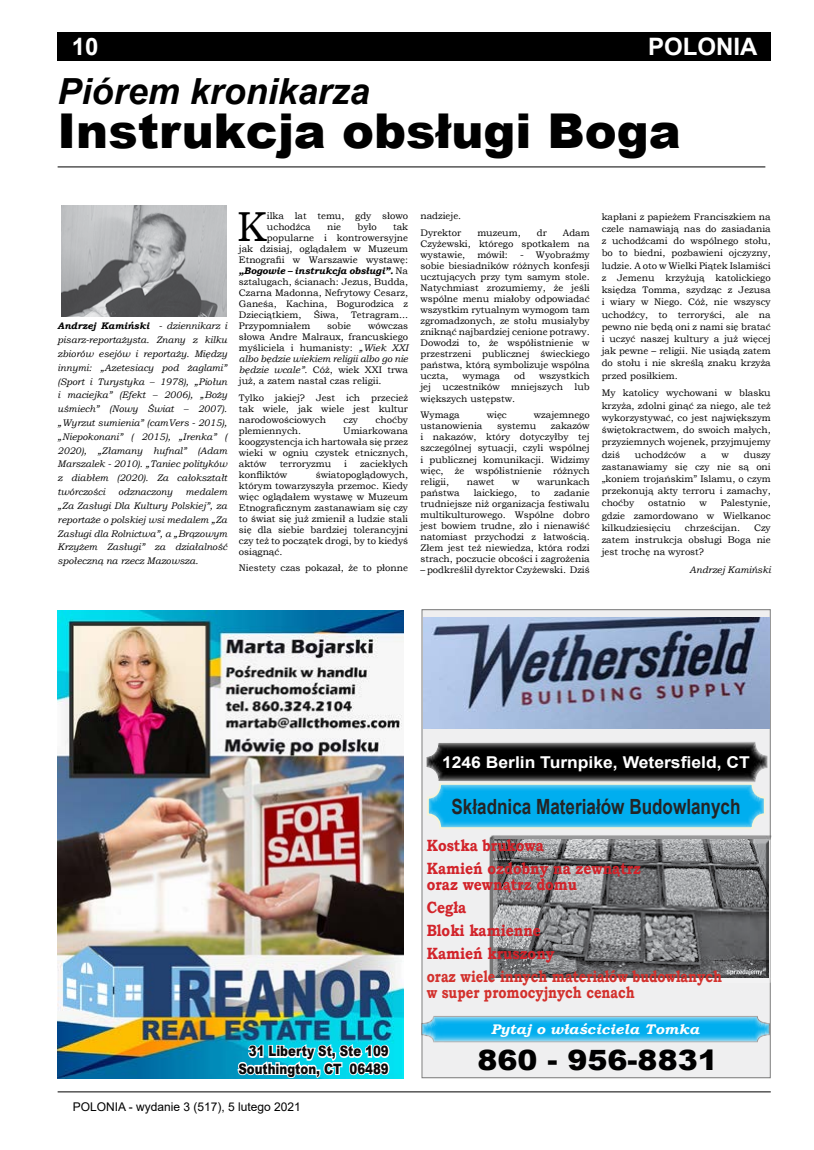
<style>
.page{position:relative;width:814px;height:1150px;background:#fff}
.page>*{position:absolute;margin:0;border:0;box-sizing:border-box;transform-origin:0 0}
.t1{font:900 48px "Arial";color:#000}
.t2{font:41.8px "Bookman Old Style";color:#000}
.t3{font:italic 700 36px "Arial";color:#000}
.t4{font:900 27.9px "Arial";color:#000;scale:1.07 1}
.t5{font:700 24px "Arial";color:#fff}
.t6{font:700 21px "Arial";color:#242425;scale:.82 1}
.t7{font:700 16.3px/22.9px "Bookman Old Style";color:#d2232a;scale:.86 1}
.t8{font:700 16.3px/16.3px "Bookman Old Style";color:#d3312d;scale:.81 1}
.t9{font:700 16.3px "Arial";color:#fff;scale:1.07 1}
.t10{font:900 14.3px/17.2px "Arial";color:#0b0a0b;text-align:right;scale:.82 1}
.t11{font:italic 700 14px "Bookman Old Style";color:#fff;scale:1.07 1}
.t12{font:12px "Arial";color:#000}
.t13{font:9.5px/11.1px "Bookman Old Style";color:#000;text-align:justify}
.t14{font:italic 9.5px/13.8px "Bookman Old Style";color:#000;text-align:justify}
.t15{font:italic 700 9.5px "Bookman Old Style";color:#000}
.s1{font-weight:700}
.s2{font-weight:400;font-style:normal}
.s3{font-style:italic}
</style>
<div class="page">
<div style="left:58px;top:32px;width:712px;height:28px;background:#000"></div>
<hr style="left:58px;top:1091px;width:712px;height:1px;background:#000">
<div style="left:422px;top:610px;width:348px;height:467px;background:#efeff0"></div>
<svg style="left:421px;top:1015px;width:349px;height:28px;background:#41bbe9"></svg>
<svg style="left:426px;top:742px;width:342px;height:87px;background:#2d7893"></svg>
<img style="left:423px;top:617px;width:346px;height:112px">
<div style="left:491px;top:835px;width:282px;height:147px;background:#000;opacity:.75"></div>
<img style="left:58px;top:610px;width:345px;height:468px">
<svg style="left:236px;top:1042px;width:155px;height:37px"></svg>
<hr style="left:58px;top:166px;width:707px;height:1px;background:#000">
<img style="left:61px;top:205px;width:166px;height:111px">
<h3 class="t5" style="left:72px;top:29px;width:28px">10</h3>
<h3 class="t5" style="left:648px;top:29px;width:111px">POLONIA</h3>
<h3 class="t3" style="left:58px;top:68px;width:314px">Piórem kronikarza</h3>
<h1 class="t1" style="left:58px;top:96px;width:624px">Instrukcja obsługi Boga</h1>
<p class="t14" style="left:58px;top:319px;width:171px"><span class="s1">Andrzej Kamiński</span> - dziennikarz i pisarz-reportażysta. Znany z kilku zbiorów esejów i reportaży. Między innymi: „Azetesiacy pod żaglami” (Sport i Turystyka – 1978), „Piołun i maciejka” (Efekt – 2006), „Boży uśmiech” (Nowy Świat – 2007). „Wyrzut sumienia” (camVers - 2015), „Niepokonani” ( 2015), „Irenka” ( 2020), „Złamany hufnal” (Adam Marszalek - 2010). „Taniec polityków z diabłem (2020). Za całokształt twórczości</p>
<p class="t14" style="left:58px;top:485px;width:171px;text-indent:128px">medalem „Za Zasługi Dla Kultury Polskiej”, za reportaże o polskiej wsi medalem „Za Zasługi dla Rolnictwa”, a „Brązowym Krzyżem Zasługi” za działalność społeczną na rzecz Mazowsza.</p>
<p class="t14" style="left:118px;top:485px;width:56px">odznaczony</p>
<h2 class="t2" style="left:237px;top:199px;width:32px">K</h2>
<p class="t13" style="left:267px;top:210px;width:143px">ilka lat temu, gdy słowo uchodźca</p>
<p class="t13" style="left:327px;top:221px;width:16px">nie</p>
<p class="t13" style="left:357px;top:221px;width:21px">było</p>
<p class="t13" style="left:393px;top:221px;width:17px">tak</p>
<p class="t13" style="left:267px;top:232px;width:143px">popularne i kontrowersyjne</p>
<p class="t13" style="left:239px;top:243px;width:171px">jak dzisiaj, oglądałem w Muzeum</p>
<p class="t13" style="left:239px;top:254px;width:171px">Etnografii w Warszawie wystawę:</p>
<p class="t15" style="left:239px;top:264px;width:171px">„Bogowie – instrukcja obsługi”. <span class="s2">Na</span></p>
<p class="t13" style="left:239px;top:276px;width:171px">sztalugach, ścianach: Jezus, Budda,</p>
<p class="t13" style="left:239px;top:287px;width:171px">Czarna Madonna, Nefrytowy Cesarz,</p>
<p class="t13" style="left:239px;top:298px;width:171px">Ganeśa, Kachina, Bogurodzica z</p>
<p class="t13" style="left:239px;top:309px;width:64px">Dzieciątkiem,</p>
<p class="t13" style="left:314px;top:309px;width:27px">Śiwa,</p>
<p class="t13" style="left:351px;top:309px;width:59px">Tetragram...</p>
<p class="t13" style="left:239px;top:320px;width:73px">Przypomniałem</p>
<p class="t13" style="left:327px;top:320px;width:25px">sobie</p>
<p class="t13" style="left:239px;top:320px;width:171px;text-indent:129px">wówczas słowa Andre Malraux, francuskiego myśliciela i humanisty: <span class="s3">„Wiek XXI albo będzie wiekiem religii albo go nie będzie wcale”.</span> Cóż, wiek XXI trwa już, a zatem nastał czas religii.</p>
<p class="t13" style="left:239px;top:392px;width:171px">Tylko jakiej? Jest ich przecież tak wiele, jak wiele jest kultur narodowościowych</p>
<p class="t13" style="left:343px;top:414px;width:16px">czy</p>
<p class="t13" style="left:375px;top:414px;width:34px">choćby</p>
<p class="t13" style="left:239px;top:425px;width:171px;text-indent:104px">Umiarkowana koogzystencja ich hartowała się przez wieki w ogniu czystek etnicznych, aktów</p>
<p class="t13" style="left:239px;top:425px;width:64px">plemiennych.</p>
<p class="t13" style="left:280px;top:458px;width:53px">terroryzmu</p>
<p class="t13" style="left:344px;top:458px;width:4px">i</p>
<p class="t13" style="left:360px;top:458px;width:50px">zaciekłych</p>
<p class="t13" style="left:239px;top:469px;width:50px">konfliktów</p>
<p class="t13" style="left:239px;top:469px;width:171px;text-indent:77px">światopoglądowych, którym towarzyszyła przemoc. Kiedy więc oglądałem wystawę w Muzeum Etnograficznym zastanawiam się czy to świat się już zmienił a ludzie stali się dla siebie bardziej tolerancyjni czy też to początek drogi, by to kiedyś osiągnąć.</p>
<p class="t13" style="left:239px;top:562px;width:171px">Niestety czas pokazał, że to płonne</p>
<p class="t13" style="left:420px;top:207px;width:42px;line-height:16.7px">nadzieje.<br>Dyrektor</p>
<p class="t13" style="left:420px;top:227px;width:171px;text-indent:142px">Adam Czyżewski, którego spotkałem na wystawie,</p>
<p class="t13" style="left:477px;top:227px;width:45px">muzeum,</p>
<p class="t13" style="left:537px;top:227px;width:12px">dr</p>
<p class="t13" style="left:420px;top:249px;width:171px;text-indent:100px">- Wyobraźmy sobie biesiadników różnych konfesji ucztujących przy tym samym stole.<br>Natychmiast zrozumiemy, że jeśli wspólne menu miałoby odpowiadać wszystkim rytualnym wymogom tam zgromadzonych, ze stołu musiałyby zniknąć najbardziej cenione potrawy.<br>Dowodzi to, że współistnienie w przestrzeni publicznej świeckiego państwa, którą symbolizuje wspólna uczta,</p>
<p class="t13" style="left:477px;top:249px;width:32px">mówił:</p>
<p class="t13" style="left:420px;top:371px;width:171px;text-indent:119px">wszystkich jej uczestników mniejszych lub większych ustępstw.</p>
<p class="t13" style="left:420px;top:409px;width:41px">Wymaga</p>
<p class="t13" style="left:487px;top:409px;width:22px">więc</p>
<p class="t13" style="left:534px;top:409px;width:57px">wzajemnego</p>
<p class="t13" style="left:420px;top:420px;width:63px">ustanowienia</p>
<p class="t13" style="left:497px;top:420px;width:40px">systemu</p>
<p class="t13" style="left:462px;top:371px;width:39px">wymaga</p>
<p class="t13" style="left:514px;top:371px;width:13px">od</p>
<p class="t13" style="left:420px;top:420px;width:171px;text-indent:130px">zakazów i nakazów, który dotyczyłby tej szczególnej sytuacji, czyli wspólnej i publicznej komunikacji. Widzimy więc, że współistnienie różnych religii,</p>
<p class="t13" style="left:467px;top:476px;width:29px">nawet</p>
<p class="t13" style="left:512px;top:476px;width:9px">w</p>
<p class="t13" style="left:537px;top:476px;width:54px">warunkach</p>
<p class="t13" style="left:420px;top:487px;width:171px;text-indent:134px">zadanie trudniejsze niż organizacja festiwalu multikulturowego. Wspólne dobro jest bowiem trudne, zło i nienawiść natomiast przychodzi z łatwością.<br>Złem jest też niewiedza, która rodzi strach, poczucie obcości i zagrożenia</p>
<p class="t13" style="left:420px;top:564px;width:171px">– podkreślił dyrektor Czyżewski. Dziś</p>
<p class="t13" style="left:420px;top:487px;width:41px">państwa</p>
<p class="t13" style="left:473px;top:487px;width:45px">laickiego,</p>
<p class="t13" style="left:531px;top:487px;width:10px">to</p>
<p class="t13" style="left:601px;top:210px;width:170px;line-height:12.2px">kapłani z papieżem Franciszkiem na czele namawiają nas do zasiadania z uchodźcami do wspólnego stołu, bo to biedni, pozbawieni ojczyzny, ludzie. A oto w Wielki Piątek Islamiści z Jemenu krzyżują katolickiego księdza Tomma, szydząc z Jezusa i wiary w Niego. Cóż, nie wszyscy uchodźcy, to terroryści, ale na pewno nie będą oni z nami się bratać i uczyć naszej kultury a już więcej jak pewne – religii. Nie usiądą zatem do stołu i nie skreślą znaku krzyża przed posiłkiem.</p>
<p class="t13" style="left:601px;top:387px;width:170px;line-height:12.2px">My katolicy wychowani w blasku krzyża, zdolni ginąć za niego, ale też wykorzystywać, co jest największym świętokractwem, do swoich małych, przyziemnych wojenek, przyjmujemy dziś</p>
<p class="t13" style="left:601px;top:448px;width:170px;line-height:12.2px;text-indent:142px">duszy zastanawiamy się czy nie są oni „koniem trojańskim” Islamu, o czym przekonują akty terroru i zamachy, choćby</p>
<p class="t13" style="left:635px;top:449px;width:53px">uchodźców</p>
<p class="t13" style="left:701px;top:449px;width:7px">a</p>
<p class="t13" style="left:721px;top:449px;width:9px">w</p>
<p class="t13" style="left:601px;top:497px;width:170px;line-height:12.2px;text-indent:119px">Palestynie, gdzie zamordowano w Wielkanoc kilkudziesięciu</p>
<p class="t13" style="left:648px;top:497px;width:39px">ostatnio</p>
<p class="t13" style="left:699px;top:497px;width:9px">w</p>
<p class="t13" style="left:685px;top:522px;width:57px">chrześcijan.</p>
<p class="t13" style="left:601px;top:521px;width:170px;line-height:12.2px;text-indent:152px">Czy zatem instrukcja obsługi Boga nie jest trochę na wyrost?</p>
<p class="t14" style="left:689px;top:563px;width:83px">Andrzej Kamiński</p>
<h3 class="t10" style="left:238px;top:1042px;width:185px">31 Liberty St, Ste 109<br>Southington, CT 06489</h3>
<p class="t12" style="left:73px;top:1098px;width:230px">POLONIA - wydanie 3 (517), 5 lutego 2021</p>
<h3 class="t9" style="left:442px;top:751px;width:289px">1246 Berlin Turnpike, Wetersfield, CT</h3>
<h3 class="t6" style="left:451px;top:791px;width:354px">Składnica Materiałów Budowlanych</h3>
<h3 class="t7" style="left:427px;top:834px;width:251px">Kostka brukowa<br>Kamień ozdobny na zewnątrz</h3>
<h3 class="t7" style="left:427px;top:873px;width:176px">oraz wewnątrz domu<br>Cegła<br>Bloki kamienne<br>Kamień kruszony</h3>
<h3 class="t8" style="left:427px;top:968px;width:366px">oraz wiele innych materiałów budowlanych w super promocyjnych cenach</h3>
<h3 class="t11" style="left:490px;top:1019px;width:196px">Pytaj o właściciela Tomka</h3>
<h3 class="t4" style="left:477px;top:1039px;width:226px">860 - 956-8831</h3>
</div>
